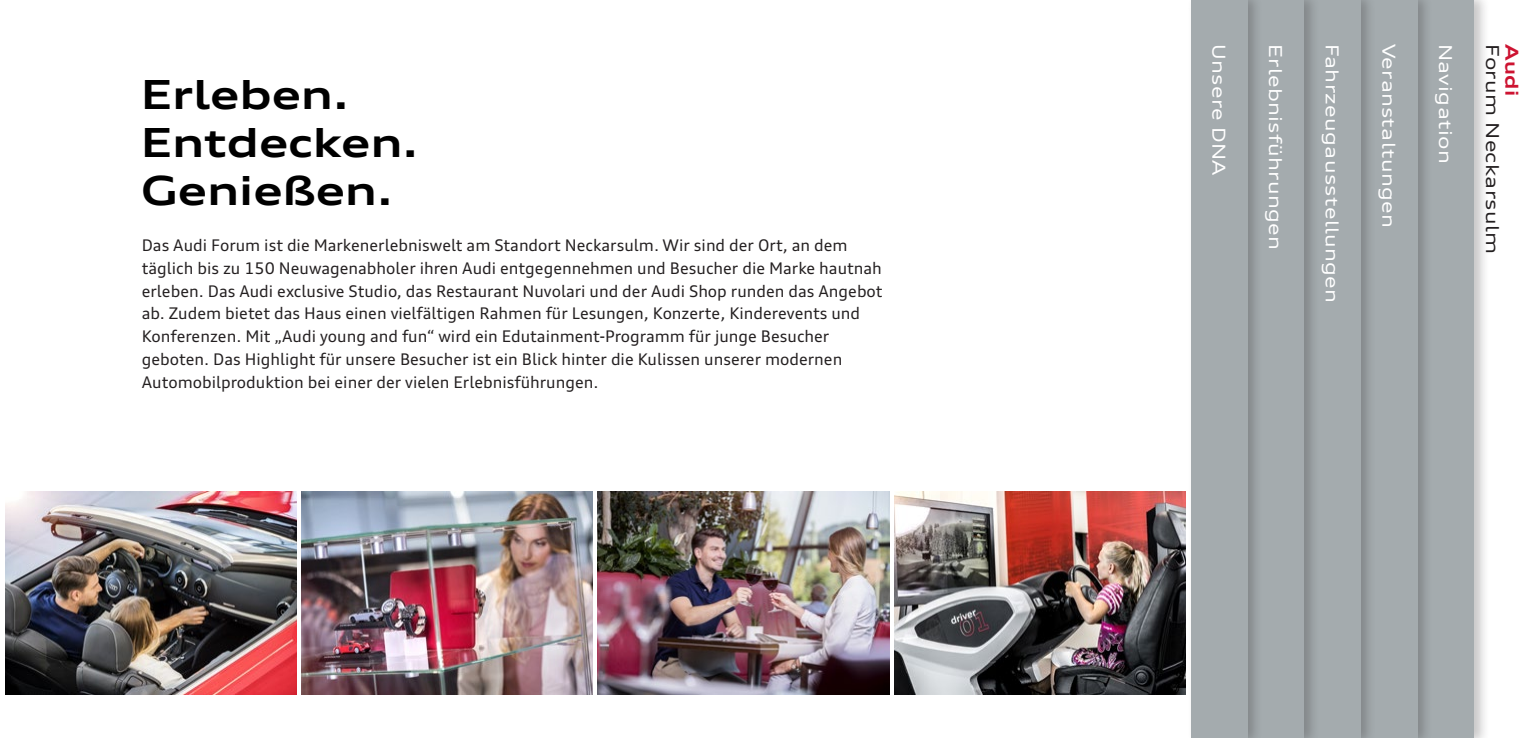
<style>
.page{position:relative;width:1531px;height:738px;background:#fff}
.page>*{position:absolute;margin:0;border:0;box-sizing:border-box;transform-origin:0 0}
.t1{font:700 expanded 40px/48px "Audi Type";color:#000}
.t2{font:expanded 17.8px "Audi Type";letter-spacing:.02em;color:#fff}
.t3{font:expanded 17.8px "Audi Type";letter-spacing:.02em;color:#231f20}
.t4{font:700 expanded 17.8px "Audi Type";color:#cd1331}
.t5{font:16px/22.8px "Audi Type";color:#231f20}
</style>
<div class="page">
<div style="left:1414px;top:0;width:75px;height:737px;background:#231f20;opacity:.25"></div>
<div style="left:1417px;top:0;width:57px;height:737px;background:#a4abae"></div>
<div style="left:1357px;top:0;width:75px;height:737px;background:#231f20;opacity:.25"></div>
<div style="left:1361px;top:0;width:56px;height:737px;background:#a4abae"></div>
<div style="left:1300px;top:0;width:76px;height:737px;background:#231f20;opacity:.25"></div>
<div style="left:1304px;top:0;width:57px;height:737px;background:#a4abae"></div>
<div style="left:1244px;top:0;width:75px;height:737px;background:#231f20;opacity:.25"></div>
<div style="left:1247px;top:0;width:57px;height:737px;background:#a4abae"></div>
<div style="left:1187px;top:0;width:75px;height:737px;background:#231f20;opacity:.25"></div>
<div style="left:1191px;top:0;width:56px;height:737px;background:#a4abae"></div>
<img style="left:301px;top:491px;width:292px;height:202px">
<img style="left:894px;top:491px;width:291px;height:202px">
<img style="left:5px;top:491px;width:291px;height:202px">
<img style="left:598px;top:491px;width:291px;height:202px">
<h1 class="t1" style="left:141px;top:70px;width:279px">Erleben.<br>Entdecken.<br>Genießen.</h1>
<p class="t5" style="left:142px;top:233px;width:742px">Das Audi Forum ist die Markenerlebniswelt am Standort Neckarsulm. Wir sind der Ort, an dem täglich bis zu 150 Neuwagenabholer ihren Audi entgegennehmen und Besucher die Marke hautnah erleben. Das Audi exclusive Studio, das Restaurant Nuvolari und der Audi Shop runden das Angebot ab. Zudem bietet das Haus einen vielfältigen Rahmen für Lesungen, Konzerte, Kinderevents und Konferenzen. Mit „Audi young and fun“ wird ein Edutainment-Programm für junge Besucher geboten. Das Highlight für unsere Besucher ist ein Blick hinter die Kulissen unserer modernen Automobilproduktion bei einer der vielen Erlebnisführungen.</p>
<p class="t2" style="left:1230px;top:44px;width:133px;rotate:90deg">Unsere DNA</p>
<p class="t2" style="left:1286px;top:44px;width:207px;rotate:90deg">Erlebnisführungen</p>
<p class="t2" style="left:1343px;top:44px;width:260px;rotate:90deg">Fahrzeugausstellungen</p>
<p class="t2" style="left:1400px;top:44px;width:185px;rotate:90deg">Veranstaltungen</p>
<p class="t2" style="left:1456px;top:44px;width:121px;rotate:90deg">Navigation</p>
<p class="t3" style="left:1503px;top:44px;width:212px;rotate:90deg">Forum Neckarsulm</p>
<p class="t4" style="left:1523px;top:44px;width:54px;rotate:90deg">Audi</p>
</div>
